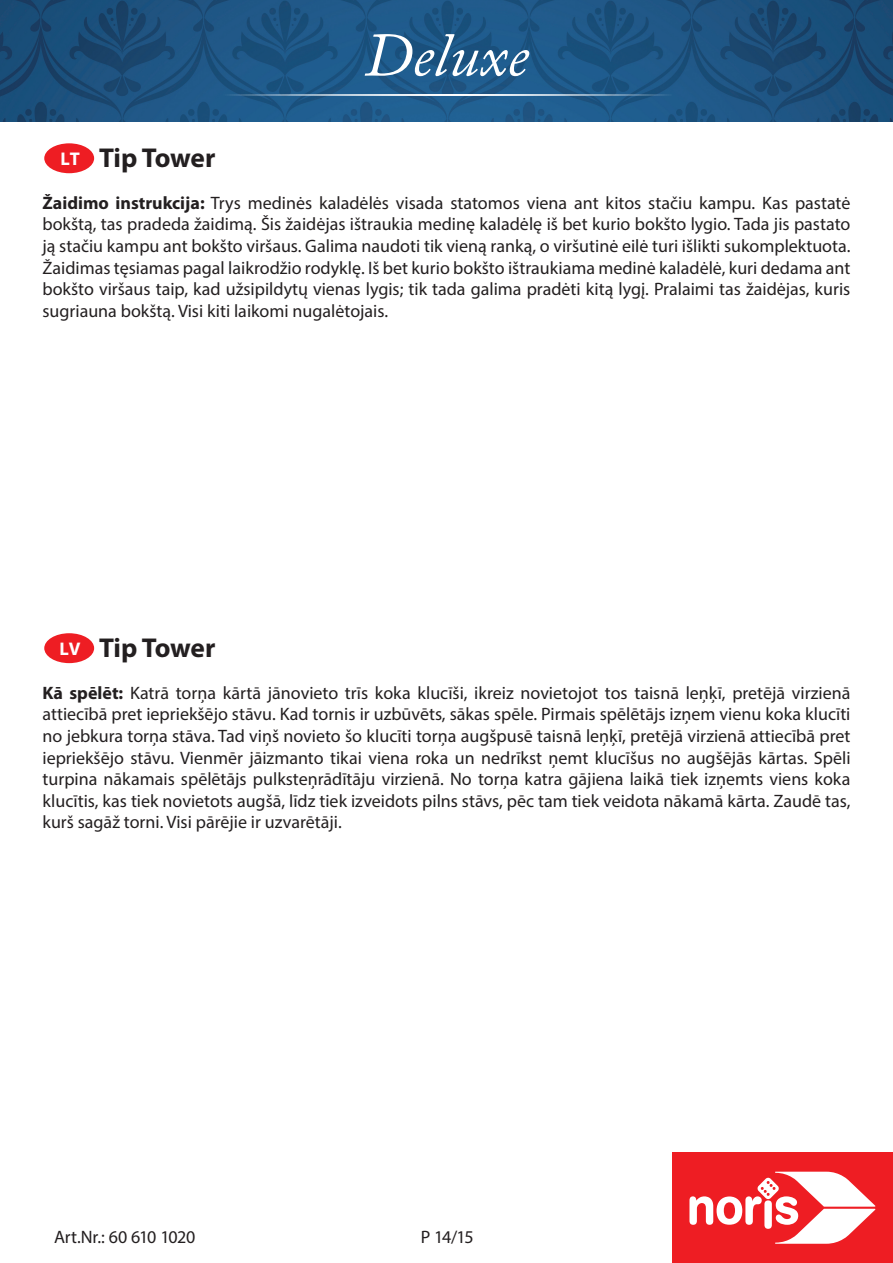
<style>
.page{position:relative;width:893px;height:1263px;background:#fff}
.page>*{position:absolute;margin:0;border:0;box-sizing:border-box;transform-origin:0 0}
.t1{font:italic 61.35px "Adobe Caslon Pro";color:#fff}
.t2{font:700 27.3px "Myriad Pro";letter-spacing:-.01em;color:#231f20}
.t3{font:18px/21.6px "Myriad Pro";color:#231f20;text-align:justify}
.t4{font:18px "Myriad Pro";letter-spacing:-.02em;color:#231f20}
.s1{font-size:18.45px;color:#fff}
.s2{font-weight:700}
.s3{font-size:18.3px;color:#fff}
</style>
<div class="page">
<img style="left:0;top:0;width:893px;height:121px">
<hr style="left:221px;top:94px;width:451px;height:2px;background:#fff">
<div style="left:672px;top:1152px;width:221px;height:111px;background:#ee1d23"></div>
<svg style="left:689px;top:1172px;width:186px;height:72px"></svg>
<div style="left:43px;top:142px;width:52px;height:32px;background:#ee1d23;border-radius:50%"></div>
<div style="left:43px;top:142px;width:53px;height:33px;border:2px solid #fff;border-radius:50%"></div>
<div style="left:43px;top:632px;width:52px;height:32px;background:#ee1d23;border-radius:50%"></div>
<div style="left:43px;top:631px;width:53px;height:34px;border:2px solid #fff;border-radius:50%"></div>
<h2 class="t2" style="left:61px;top:140px;width:156px"><span class="s1">LT</span> Tip Tower</h2>
<h1 class="t1" style="left:364px;top:18px;width:165px">Deluxe</h1>
<p class="t3" style="left:43px;top:192px;width:809px"><span class="s2">Žaidimo instrukcija:</span> Trys medinės kaladėlės visada statomos viena ant kitos stačiu kampu. Kas pastatė bokštą, tas pradeda žaidimą. Šis žaidėjas ištraukia medinę kaladėlę iš bet kurio bokšto lygio. Tada jis pastato ją stačiu kampu ant bokšto viršaus. Galima naudoti tik vieną ranką, o viršutinė eilė turi išlikti sukomplektuota.<br>Žaidimas tęsiamas pagal laikrodžio rodyklę. Iš bet kurio bokšto ištraukiama medinė kaladėlė, kuri dedama ant bokšto viršaus taip, kad užsipildytų vienas lygis; tik tada galima pradėti kitą lygį. Pralaimi tas žaidėjas, kuris sugriauna bokštą. Visi kiti laikomi nugalėtojais.</p>
<h2 class="t2" style="left:59px;top:630px;width:158px"><span class="s3">LV</span> Tip Tower</h2>
<p class="t3" style="left:43px;top:682px;width:809px"><span class="s2">Kā spēlēt:</span> Katrā torņa kārtā jānovieto trīs koka klucīši, ikreiz novietojot tos taisnā leņķī, pretējā virzienā attiecībā pret iepriekšējo stāvu. Kad tornis ir uzbūvēts, sākas spēle. Pirmais spēlētājs izņem vienu koka klucīti no jebkura torņa stāva. Tad viņš novieto šo klucīti torņa augšpusē taisnā leņķī, pretējā virzienā attiecībā pret iepriekšējo stāvu. Vienmēr jāizmanto tikai viena roka un nedrīkst ņemt klucīšus no augšējās kārtas. Spēli turpina nākamais spēlētājs pulksteņrādītāju virzienā. No torņa katra gājiena laikā tiek izņemts viens koka klucītis, kas tiek novietots augšā, līdz tiek izveidots pilns stāvs, pēc tam tiek veidota nākamā kārta. Zaudē tas, kurš sagāž torni. Visi pārējie ir uzvarētāji.</p>
<p class="t4" style="left:54px;top:1226px;width:143px">Art.Nr.: 60 610 1020</p>
<p class="t3" style="left:421px;top:1226px;width:55px">P 14/15</p>
</div>
